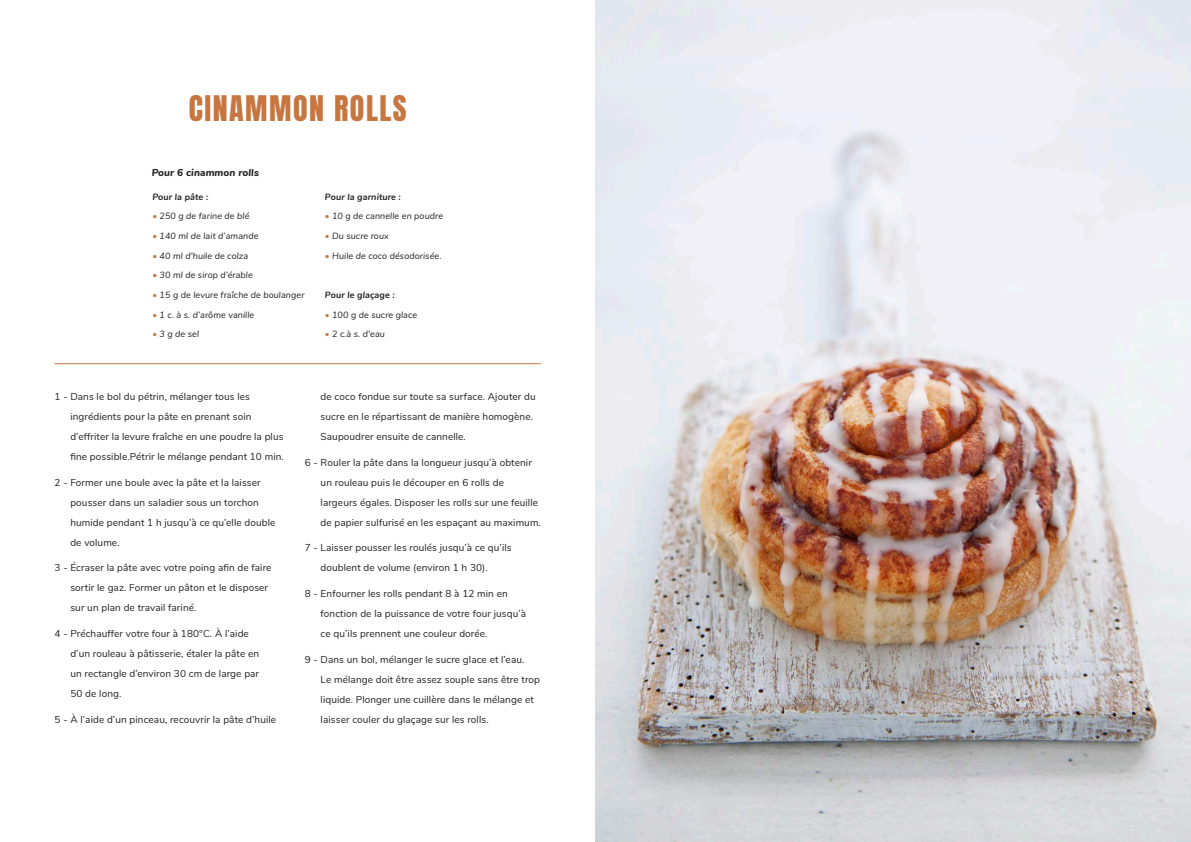
<style>
.page{position:relative;width:1191px;height:842px;background:#fff}
.page>*{position:absolute;margin:0;border:0;box-sizing:border-box;transform-origin:0 0}
.t1{font:30px "Anton";letter-spacing:.05em;color:#c77640}
.t2{font:10px/20px "Nunito";letter-spacing:.01em;color:#231f20}
.t3{font:italic 800 10px "Nunito";letter-spacing:.01em;color:#231f20}
.t4{font:italic 9px "Nunito";letter-spacing:.01em;color:#231f20}
.t5{font:italic 700 9px "Nunito";letter-spacing:.01em;color:#231f20}
.s1{color:#c77640}
</style>
<div class="page">
<img style="left:595px;top:0;width:596px;height:842px">
<hr style="left:55px;top:363px;width:486px;height:1px;background:#c6753f">
<h1 class="t1" style="left:189px;top:93px;width:219px">CINAMMON ROLLS</h1>
<p class="t3" style="left:152px;top:166px;width:109px">Pour 6 cinammon rolls</p>
<p class="t5" style="left:152px;top:190px;width:57px">Pour la pâte :</p>
<p class="t4" style="left:152px;top:210px;width:99px"><span class="s1">•</span> 250 g de farine de blé</p>
<p class="t4" style="left:152px;top:229px;width:108px"><span class="s1">•</span> 140 ml de lait d’amande</p>
<p class="t4" style="left:152px;top:249px;width:97px"><span class="s1">•</span> 40 ml d'huile de colza</p>
<p class="t4" style="left:152px;top:269px;width:102px"><span class="s1">•</span> 30 ml de sirop d’érable</p>
<p class="t4" style="left:152px;top:288px;width:154px"><span class="s1">•</span> 15 g de levure fraîche de boulanger</p>
<p class="t4" style="left:152px;top:308px;width:103px"><span class="s1">•</span> 1 c. à s. d’arôme vanille</p>
<p class="t4" style="left:152px;top:328px;width:48px"><span class="s1">•</span> 3 g de sel</p>
<p class="t5" style="left:325px;top:190px;width:77px">Pour la garniture :</p>
<p class="t4" style="left:325px;top:210px;width:120px"><span class="s1">•</span> 10 g de cannelle en poudre</p>
<p class="t4" style="left:325px;top:229px;width:65px"><span class="s1">•</span> Du sucre roux</p>
<p class="t4" style="left:325px;top:249px;width:118px"><span class="s1">•</span> Huile de coco désodorisée.</p>
<p class="t5" style="left:325px;top:288px;width:71px">Pour le glaçage :</p>
<p class="t4" style="left:325px;top:308px;width:94px"><span class="s1">•</span> 100 g de sucre glace</p>
<p class="t4" style="left:325px;top:328px;width:62px"><span class="s1">•</span> 2 c.à s. d'eau</p>
<p class="t2" style="left:70px;top:386px;width:215px;text-indent:-16px">1 - Dans le bol du pétrin, mélanger tous les ingrédients pour la pâte en prenant soin d’effriter la levure fraîche en une poudre la plus fine possible.Pétrir le mélange pendant 10 min.</p>
<p class="t2" style="left:70px;top:472px;width:206px;text-indent:-16px">2 - Former une boule avec la pâte et la laisser pousser dans un saladier sous un torchon humide pendant 1 h jusqu’à ce qu’elle double de volume.</p>
<p class="t2" style="left:70px;top:557px;width:203px;text-indent:-16px">3 - Écraser la pâte avec votre poing afin de faire sortir le gaz. Former un pâton et le disposer sur un plan de travail fariné.</p>
<p class="t2" style="left:70px;top:623px;width:190px;text-indent:-16px">4 - Préchauffer votre four à 180°C. À l’aide d’un rouleau à pâtisserie, étaler la pâte en un rectangle d’environ 30 cm de large par 50 de long.</p>
<p class="t2" style="left:55px;top:709px;width:223px">5 - À l’aide d’un pinceau, recouvrir la pâte d’huile</p>
<p class="t2" style="left:321px;top:386px;width:217px">de coco fondue sur toute sa surface. Ajouter du sucre en le répartissant de manière homogène.<br>Saupoudrer ensuite de cannelle.</p>
<p class="t2" style="left:321px;top:452px;width:222px;text-indent:-16px">6 - Rouler la pâte dans la longueur jusqu’à obtenir un rouleau puis le découper en 6 rolls de largeurs égales. Disposer les rolls sur une feuille de papier sulfurisé en les espaçant au maximum.</p>
<p class="t2" style="left:321px;top:537px;width:192px;text-indent:-16px">7 - Laisser pousser les roulés jusqu’à ce qu’ils doublent de volume (environ 1 h 30).</p>
<p class="t2" style="left:321px;top:583px;width:207px;text-indent:-16px">8 - Enfourner les rolls pendant 8 à 12 min en fonction de la puissance de votre four jusqu’à ce qu’ils prennent une couleur dorée.</p>
<p class="t2" style="left:321px;top:649px;width:221px;text-indent:-16px">9 - Dans un bol, mélanger le sucre glace et l’eau.<br>Le mélange doit être assez souple sans être trop liquide. Plonger une cuillère dans le mélange et laisser couler du glaçage sur les rolls.</p>
</div>
